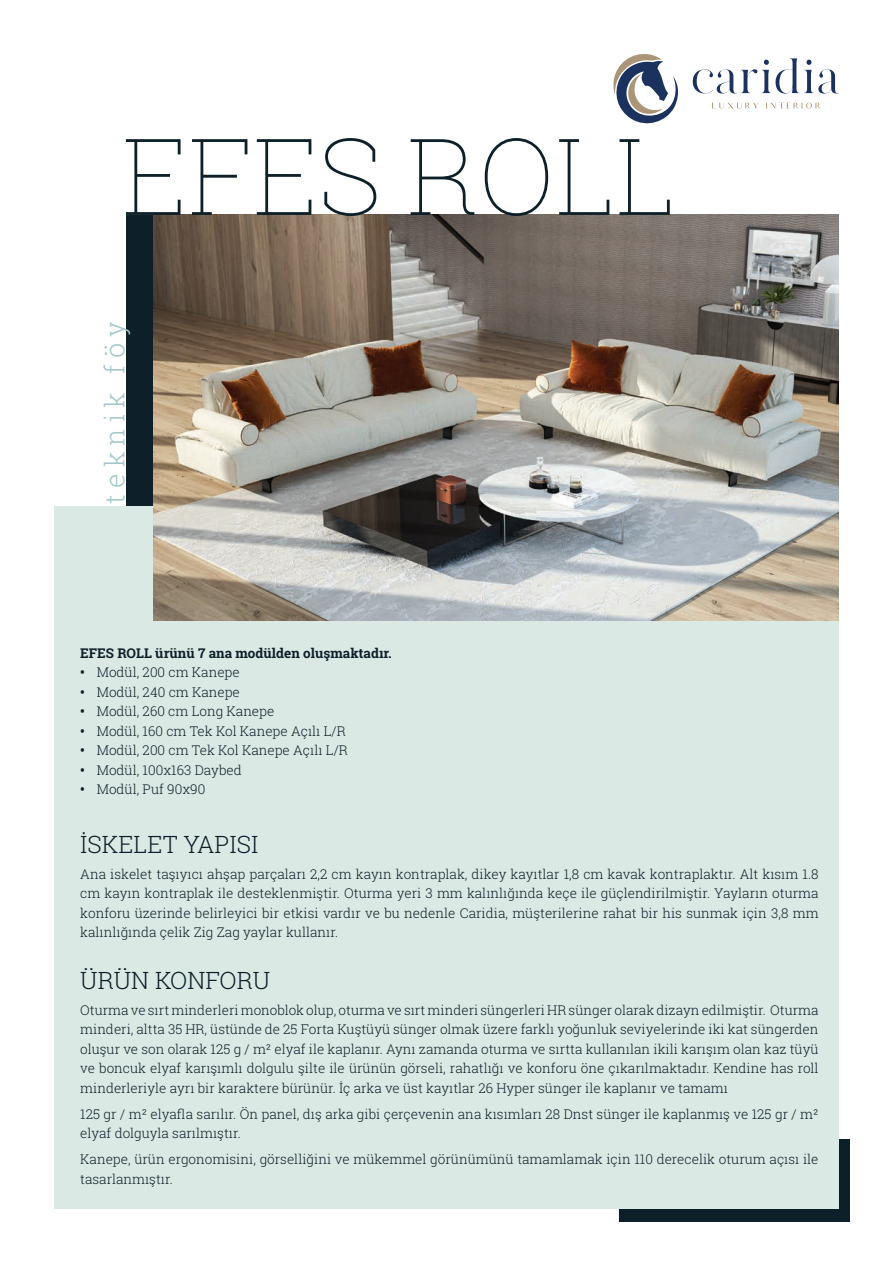
<style>
.page{position:relative;width:893px;height:1263px;background:#fff}
.page>*{position:absolute;margin:0;border:0;box-sizing:border-box;transform-origin:0 0}
.t1{font:100 106.5px "Roboto Slab";color:#0d2029}
.t2{font:300 27px "Roboto Slab";letter-spacing:.22em;color:#a5c7ca}
.t3{font:300 24px "Roboto Slab";color:#0d2029}
.t4{font:300 13.5px/19.5px "Roboto Slab";color:#0d2029;text-align:justify}
.t5{font:700 13.5px "Roboto Slab";color:#0d2029}
.s1{font-weight:700}
</style>
<div class="page">
<div style="left:619px;top:1140px;width:231px;height:82px;background:#0d2029"></div>
<div style="left:126px;top:215px;width:64px;height:301px;background:#0d2029"></div>
<div style="left:54px;top:507px;width:785px;height:702px;background:#dbe9e4"></div>
<svg style="left:712px;top:103px;width:46px;height:6px"></svg>
<svg style="left:766px;top:103px;width:54px;height:6px"></svg>
<svg style="left:613px;top:54px;width:65px;height:70px"></svg>
<svg style="left:692px;top:58px;width:147px;height:36px"></svg>
<img style="left:153px;top:215px;width:686px;height:406px">
<h1 class="t1" style="left:122px;top:103px;width:555px">EFES ROLL</h1>
<h2 class="t2" style="left:96px;top:504px;width:183px;rotate:-90deg">teknik föy</h2>
<p class="t5" style="left:80px;top:644px;width:313px">EFES ROLL ürünü 7 ana modülden oluşmaktadır.</p>
<p class="t4" style="left:80px;top:662px;width:161px"><span class="s1">•</span> Modül, 200 cm Kanepe</p>
<p class="t4" style="left:80px;top:682px;width:161px"><span class="s1">•</span> Modül, 240 cm Kanepe</p>
<p class="t4" style="left:80px;top:701px;width:196px"><span class="s1">•</span> Modül, 260 cm Long Kanepe</p>
<p class="t4" style="left:80px;top:721px;width:267px"><span class="s1">•</span> Modül, 160 cm Tek Kol Kanepe Açılı L/R</p>
<p class="t4" style="left:80px;top:740px;width:269px"><span class="s1">•</span> Modül, 200 cm Tek Kol Kanepe Açılı L/R</p>
<p class="t4" style="left:80px;top:760px;width:163px"><span class="s1">•</span> Modül, 100x163 Daybed</p>
<p class="t4" style="left:80px;top:779px;width:127px"><span class="s1">•</span> Modül, Puf 90x90</p>
<h3 class="t3" style="left:80px;top:828px;width:180px">İSKELET YAPISI</h3>
<p class="t4" style="left:80px;top:864px;width:740px">Ana iskelet taşıyıcı ahşap parçaları 2,2 cm kayın kontraplak, dikey kayıtlar 1,8 cm kavak kontraplaktır. Alt kısım 1.8 cm kayın kontraplak ile desteklenmiştir. Oturma yeri 3 mm kalınlığında keçe ile güçlendirilmiştir. Yayların oturma konforu üzerinde belirleyici bir etkisi vardır ve bu nedenle Caridia, müşterilerine rahat bir his sunmak için 3,8 mm kalınlığında çelik Zig Zag yaylar kullanır.</p>
<h3 class="t3" style="left:80px;top:964px;width:192px">ÜRÜN KONFORU</h3>
<p class="t4" style="left:80px;top:1000px;width:740px">Oturma ve sırt minderleri monoblok olup, oturma ve sırt minderi süngerleri HR sünger olarak dizayn edilmiştir. Oturma minderi, altta 35 HR, üstünde de 25 Forta Kuştüyü sünger olmak üzere farklı yoğunluk seviyelerinde iki kat süngerden oluşur ve son olarak 125 g / m² elyaf ile kaplanır. Aynı zamanda oturma ve sırtta kullanılan ikili karışım olan kaz tüyü ve boncuk elyaf karışımlı dolgulu şilte ile ürünün görseli, rahatlığı ve konforu öne çıkarılmaktadır. Kendine has roll minderleriyle ayrı bir karaktere bürünür. İç arka ve üst kayıtlar 26 Hyper sünger ile kaplanır ve tamamı</p>
<p class="t4" style="left:80px;top:1104px;width:740px">125 gr / m² elyafla sarılır. Ön panel, dış arka gibi çerçevenin ana kısımları 28 Dnst sünger ile kaplanmış ve 125 gr / m² elyaf dolguyla sarılmıştır.</p>
<p class="t4" style="left:80px;top:1149px;width:740px">Kanepe, ürün ergonomisini, görselliğini ve mükemmel görünümünü tamamlamak için 110 derecelik oturum açısı ile tasarlanmıştır.</p>
</div>
